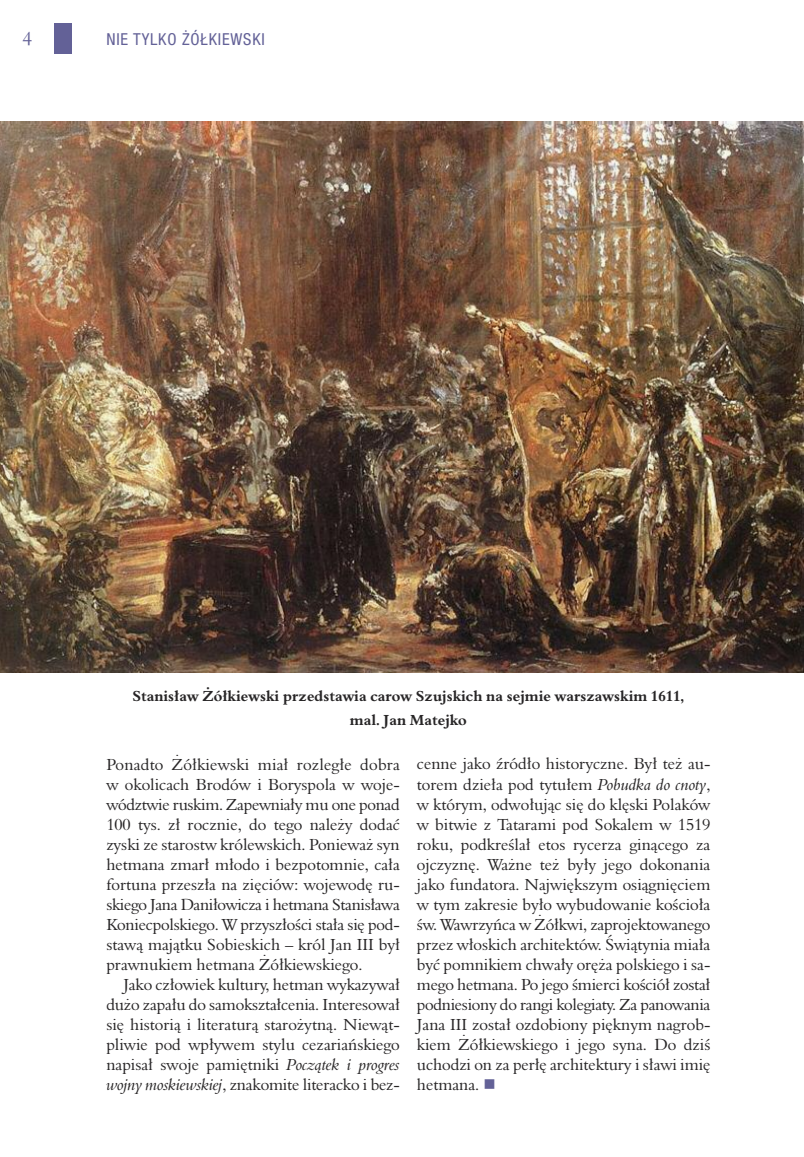
<style>
.page{position:relative;width:804px;height:1157px;background:#fff}
.page>*{position:absolute;margin:0;border:0;box-sizing:border-box;transform-origin:0 0}
.t1{font:19.5px "Aldine 401 EU";color:#636197}
.t2{font:16.5px/20.1px "Aldine 401 EU";color:#272526;text-align:justify}
.t3{font:condensed 16.5px "Helvetica Neue LT Com";letter-spacing:.05em;color:#636197}
.t4{font:700 15px/23.1px "Aldine 401 EU";color:#272526;text-align:center}
.s1{font-style:italic}
.s2{color:#636197}
</style>
<div class="page">
<div style="left:54px;top:24px;width:17px;height:30px;background:#636197"></div>
<img style="left:0;top:122px;width:804px;height:550px">
<p class="t1" style="left:22px;top:27px;width:11px">4</p>
<p class="t3" style="left:106px;top:29px;width:160px">NIE TYLKO ŻÓŁKIEWSKI</p>
<p class="t4" style="left:132px;top:685px;width:553px">stanisław Żółkiewski przedstawia carow szujskich na sejmie warszawskim 1611, mal. Jan matejko</p>
<p class="t2" style="left:106px;top:754px;width:295px">Ponadto Żółkiewski miał rozległe dobra w okolicach Brodów i Boryspola w woje&shy;wództwie ruskim. Zapewniały mu one ponad 100 tys. zł rocznie, do tego należy dodać zyski ze starostw królewskich. Ponieważ syn hetmana zmarł młodo i bezpotomnie, cała fortuna przeszła na zięciów: wojewodę ru&shy;skiego Jana Daniłowicza i hetmana Stanisława Koniecpolskiego. W przyszłości stała się pod&shy;stawą majątku Sobieskich – król Jan III był prawnukiem hetmana Żółkiewskiego.</p>
<p class="t2" style="left:106px;top:974px;width:295px;text-indent:17px">Jako człowiek kultury, hetman wykazywał dużo zapału do samokształcenia. Interesował się historią i literaturą starożytną. Niewąt&shy;pliwie pod wpływem stylu cezariańskiego napisał swoje pamiętniki <span class="s1">Początek i progres wojny moskiewskiej</span>, znakomite literacko i bez-</p>
<p class="t2" style="left:417px;top:754px;width:295px">cenne jako źródło historyczne. Był też au&shy;torem dzieła pod tytułem <span class="s1">Pobudka do cnoty</span>, w którym, odwołując się do klęski Polaków w bitwie z Tatarami pod Sokalem w 1519 roku, podkreślał etos rycerza ginącego za ojczyznę. Ważne też były jego dokonania jako fundatora. Największym osiągnięciem w tym zakresie było wybudowanie kościoła św. Wawrzyńca w Żółkwi, zaprojektowanego przez włoskich architektów. Świątynia miała być pomnikiem chwały oręża polskiego i sa&shy;mego hetmana. Po jego śmierci kościół został podniesiony do rangi kolegiaty. Za panowania Jana III został ozdobiony pięknym nagrob&shy;kiem Żółkiewskiego i jego syna. Do dziś uchodzi on za perłę architektury i sławi imię hetmana. <span class="s2">■</span></p>
</div>
